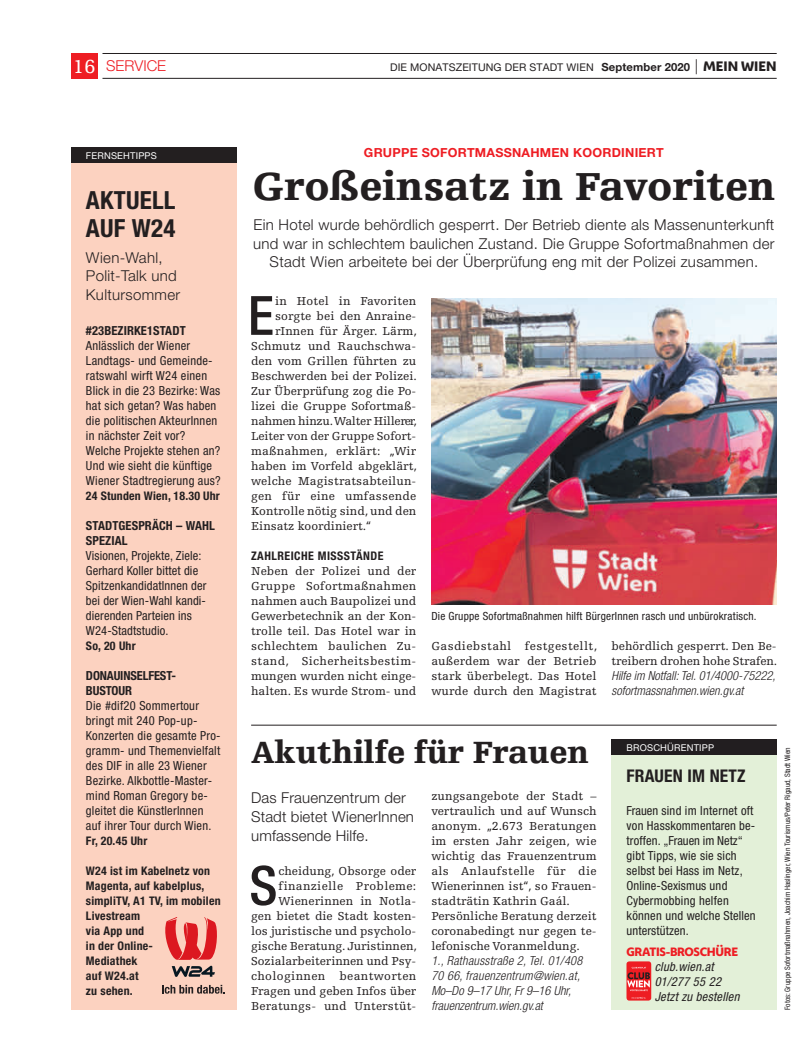
<style>
.page{position:relative;width:798px;height:1063px;background:#fff}
.page>*{position:absolute;margin:0;border:0;box-sizing:border-box;transform-origin:0 0}
.t1{font:500 condensed 54.25px "Helvetica Neue LT Pro";color:#231f20}
.t2{font:900 41.25px "Egyptienne FLT Std";color:#231f20}
.t3{font:900 32.5px "Egyptienne FLT Std";letter-spacing:-.005em;color:#231f20}
.t4{font:700 condensed 25px/27.5px "Helvetica Neue LT Pro";letter-spacing:.01em;color:#231f20}
.t5{font:700 condensed 17.5px "Helvetica Neue LT Pro";letter-spacing:.01em;color:#231f20}
.t6{font:300 15px/18.8px "Helvetica Neue LT Pro";letter-spacing:.02em;color:#231f20}
.t7{font:300 15px "Helvetica Neue LT Pro";color:#ee1d23}
.t8{font:condensed 12.5px/15px "Helvetica Neue LT Pro";letter-spacing:.02em;color:#231f20}
.t9{font:italic 300 condensed 12.5px/15px "Helvetica Neue LT Pro";letter-spacing:.02em;color:#231f20}
.t10{font:italic 300 condensed 12.5px/15px "Helvetica Neue LT Pro";color:#231f20}
.t11{font:700 condensed 12.5px/15px "Helvetica Neue LT Pro";letter-spacing:.01em;color:#231f20}
.t12{font:italic condensed 12.5px/15px "Helvetica Neue LT Pro";letter-spacing:.02em;color:#231f20}
.t13{font:700 12.5px "Helvetica Neue LT Pro";letter-spacing:.02em;color:#ee1d23}
.t14{font:700 condensed 12.5px/15px "Helvetica Neue LT Pro";letter-spacing:-.01em;color:#231f20}
.t15{font:12.25px/15px "Egyptienne FLT Std";color:#231f20;text-align:justify}
.t16{font:12.25px "Egyptienne FLT Std";letter-spacing:.02em;color:#231f20}
.t17{font:12.25px "Egyptienne FLT Std";letter-spacing:-.02em;color:#231f20}
.t18{font:700 condensed 11.88px/15px "Helvetica Neue LT Pro";letter-spacing:.02em;color:#231f20}
.t19{font:700 condensed 11.88px "Helvetica Neue LT Pro";letter-spacing:.04em;color:#231f20}
.t20{font:condensed 11.25px "Helvetica Neue LT Pro";letter-spacing:.02em;color:#231f20}
.t21{font:800 11.25px "Wiener Melange";letter-spacing:-.03em;color:#ee1d23}
.t22{font:10.62px "Helvetica Neue LT Pro";letter-spacing:.01em;color:#231f20}
.t23{font:9.38px "Helvetica Neue LT Pro";letter-spacing:.02em;color:#fff}
.t24{font:condensed 7.5px "Helvetica Neue LT Pro";color:#231f20}
.s1{font-family:"Egyptienne FLT Std";font-weight:400;font-size:20px;color:#fff}
.s2{font-weight:700;font-size:11.25px}
.s3{font-weight:300;font-size:15px}
.s4{font-family:"Wiener Melange";font-weight:800;font-size:12.75px}
</style>
<div class="page">
<div style="left:71px;top:53px;width:27px;height:26px;background:#ee1d23"></div>
<hr style="left:102px;top:53px;width:674px;height:1px;background:#231f20">
<hr style="left:102px;top:78px;width:674px;height:1px;background:#231f20">
<img style="left:431px;top:299px;width:345px;height:306px">
<hr style="left:251px;top:725px;width:525px;height:1px;background:#231f20">
<div style="left:71px;top:159px;width:165px;height:851px;background:#fcd2c0"></div>
<div style="left:71px;top:148px;width:165px;height:15px;background:#231f20"></div>
<svg style="left:172px;top:966px;width:43px;height:11px"></svg>
<svg style="left:165px;top:917px;width:52px;height:43px"></svg>
<svg style="left:162px;top:985px;width:63px;height:9px"></svg>
<div style="left:611px;top:755px;width:165px;height:255px;background:#e3f0d8"></div>
<div style="left:611px;top:740px;width:165px;height:15px;background:#221e20"></div>
<div style="left:626px;top:961px;width:25px;height:39px;background:#ee1d23;border-radius:3px"></div>
<svg style="left:631px;top:997px;width:14px;height:2px"></svg>
<svg style="left:627px;top:967px;width:22px;height:24px"></svg>
<p class="t7" style="left:73px;top:61px;width:94px"><span class="s1">16</span> SERVICE</p>
<p class="t22" style="left:390px;top:64px;width:388px">DIE MONATSZEITUNG DER STADT WIEN <span class="s2">September 2020</span> <span class="s3">|</span> <span class="s4">MEIN WIEN</span></p>
<p class="t23" style="left:86px;top:152px;width:72px">FERNSEHTIPPS</p>
<h3 class="t4" style="left:86px;top:189px;width:91px">AKTUELL<br>AUF W24</h3>
<p class="t6" style="left:86px;top:249px;width:96px">Wien-Wahl,<br>Polit-Talk und<br>Kultursommer</p>
<p class="t11" style="left:86px;top:324px;width:101px">#23BEZIRKE1STADT</p>
<p class="t8" style="left:86px;top:339px;width:136px">Anlässlich der Wiener<br>Landtags- und Gemeinde&shy;ratswahl wirft W24 einen<br>Blick in die 23 Bezirke: Was hat sich getan? Was haben die politischen AkteurInnen in nächster Zeit vor?<br>Welche Projekte stehen an?<br>Und wie sieht die künftige<br>Wiener Stadtregierung aus?</p>
<p class="t18" style="left:86px;top:489px;width:135px">24 Stunden Wien, 18.30 Uhr</p>
<p class="t11" style="left:86px;top:519px;width:131px">STADTGESPRÄCH – WAHL<br>SPEZIAL</p>
<p class="t8" style="left:86px;top:549px;width:122px">Visionen, Projekte, Ziele:<br>Gerhard Koller bittet die<br>SpitzenkandidatInnen der bei der Wien-Wahl kandi&shy;dierenden Parteien ins<br>W24-Stadtstudio.</p>
<p class="t18" style="left:86px;top:639px;width:51px">So, 20 Uhr</p>
<p class="t14" style="left:86px;top:669px;width:92px">DONAUINSELFEST-<br>BUSTOUR</p>
<p class="t8" style="left:86px;top:699px;width:136px">Die #dif20 Sommertour bringt mit 240 Pop-up-<br>Konzerten die gesamte Pro&shy;gramm- und Themenvielfalt des DIF in alle 23 Wiener<br>Bezirke. Alkbottle-Master&shy;mind Roman Gregory be&shy;gleitet die KünstlerInnen auf ihrer Tour durch Wien.</p>
<p class="t18" style="left:86px;top:834px;width:63px">Fr, 20.45 Uhr</p>
<p class="t18" style="left:86px;top:864px;width:136px">W24 ist im Kabelnetz von<br>Magenta, auf kabelplus, simpliTV, A1 TV, im mobilen<br>Livestream<br>via App und<br>in der Online-<br>Mediathek<br>auf W24.at<br>zu sehen.</p>
<p class="t13" style="left:364px;top:148px;width:301px">GRUPPE SOFORTMASSNAHMEN KOORDINIERT</p>
<h2 class="t2" style="left:252px;top:171px;width:525px">Großeinsatz in Favoriten</h2>
<p class="t6" style="left:253px;top:216px;width:523px;text-align:center">Ein Hotel wurde behördlich gesperrt. Der Betrieb diente als Massenunterkunft und war in schlechtem baulichen Zustand. Die Gruppe Sofortmaßnahmen der<br>Stadt Wien arbeitete bei der Überprüfung eng mit der Polizei zusammen.</p>
<h1 class="t1" style="left:248px;top:296px;width:28px">E</h1>
<p class="t16" style="left:275px;top:296px;width:143px">in Hotel in Favoriten</p>
<p class="t15" style="left:275px;top:309px;width:143px">sorgte bei den Anraine-</p>
<p class="t15" style="left:275px;top:324px;width:143px">rInnen für Ärger. Lärm,</p>
<p class="t15" style="left:251px;top:339px;width:167px">Schmutz und Rauchschwa-</p>
<p class="t15" style="left:251px;top:354px;width:167px">den vom Grillen führten zu</p>
<p class="t15" style="left:251px;top:369px;width:167px">Beschwerden bei der Polizei.</p>
<p class="t15" style="left:251px;top:384px;width:167px">Zur Überprüfung zog die Po-</p>
<p class="t15" style="left:251px;top:399px;width:167px">lizei die Gruppe Sofortmaß-</p>
<p class="t17" style="left:251px;top:416px;width:167px">nahmen hinzu. Walter Hillerer,</p>
<p class="t15" style="left:251px;top:429px;width:167px">Leiter von der Gruppe Sofort-</p>
<p class="t16" style="left:251px;top:446px;width:167px">maßnahmen, erklärt: „Wir</p>
<p class="t15" style="left:251px;top:459px;width:167px">haben im Vorfeld abgeklärt,</p>
<p class="t15" style="left:251px;top:474px;width:167px">welche Magistratsabteilun-</p>
<p class="t16" style="left:251px;top:491px;width:167px">gen für eine umfassende</p>
<p class="t15" style="left:251px;top:504px;width:167px">Kontrolle nötig sind, und den</p>
<p class="t15" style="left:251px;top:519px;width:121px">Einsatz koordiniert.“</p>
<p class="t19" style="left:251px;top:551px;width:134px">ZAHLREICHE MISSSTÄNDE</p>
<p class="t15" style="left:251px;top:564px;width:167px">Neben der Polizei und der Gruppe Sofortmaßnahmen nahmen auch Baupolizei und Gewerbetechnik an der Kon&shy;trolle teil. Das Hotel war in schlechtem baulichen Zu&shy;stand, Sicherheitsbestim&shy;mungen wurden nicht einge&shy;halten. Es wurde Strom- und</p>
<p class="t20" style="left:431px;top:612px;width:326px">Die Gruppe Sofortmaßnahmen hilft BürgerInnen rasch und unbürokratisch.</p>
<p class="t15" style="left:431px;top:639px;width:167px">Gasdiebstahl festgestellt, außerdem war der Betrieb stark überbelegt. Das Hotel wurde durch den Magistrat</p>
<p class="t15" style="left:611px;top:639px;width:167px">behördlich gesperrt. Den Be&shy;treibern drohen hohe Strafen.</p>
<p class="t10" style="left:611px;top:669px;width:165px">Hilfe im Notfall: Tel. 01/4000-75222, sofortmassnahmen.wien.gv.at</p>
<h3 class="t3" style="left:251px;top:740px;width:339px">Akuthilfe für Frauen</h3>
<p class="t6" style="left:251px;top:790px;width:164px">Das Frauenzentrum der<br>Stadt bietet WienerInnen umfassende Hilfe.</p>
<h1 class="t1" style="left:249px;top:866px;width:30px">S</h1>
<p class="t15" style="left:431px;top:789px;width:167px;text-align:left">zungsangebote der Stadt – vertraulich und auf Wunsch anonym. „2.673 Beratungen im ersten Jahr zeigen, wie wichtig das Frauenzentrum als Anlaufstelle für die<br>Wienerinnen ist“, so Frauen&shy;stadträtin Kathrin Gaál.<br>Persönliche Beratung derzeit coronabedingt nur gegen te&shy;lefonische Voranmeldung.</p>
<p class="t9" style="left:431px;top:954px;width:153px">1., Rathausstraße 2, Tel. 01/408<br>70 66, frauenzentrum@wien.at,<br>Mo–Do 9–17 Uhr, Fr 9–16 Uhr, frauenzentrum.wien.gv.at</p>
<p class="t15" style="left:251px;top:864px;width:167px;text-align:right">cheidung, Obsorge oder finanzielle Probleme:<br>Wienerinnen in Notla-<br>gen bietet die Stadt kosten&shy;los juristische und psycholo&shy;gische Beratung. Juristinnen,<br>Sozialarbeiterinnen und Psy&shy;chologinnen beantworten<br>Fragen und geben Infos über<br>Beratungs- und Unterstüt-</p>
<p class="t23" style="left:626px;top:744px;width:89px">BROSCHÜRENTIPP</p>
<h3 class="t5" style="left:626px;top:769px;width:120px">FRAUEN IM NETZ</h3>
<p class="t8" style="left:626px;top:804px;width:131px">Frauen sind im Internet oft von Hasskommentaren be&shy;troffen. „Frauen im Netz“ gibt Tipps, wie sie sich selbst bei Hass im Netz,<br>Online-Sexismus und<br>Cybermobbing helfen können und welche Stellen unterstützen.</p>
<p class="t21" style="left:626px;top:943px;width:113px">GRATIS-BROSCHÜRE</p>
<p class="t12" style="left:654px;top:960px;width:86px">club.wien.at<br>01/277 55 22<br>Jetzt zu bestellen</p>
<p class="t24" style="left:784px;top:1010px;width:264px;rotate:-90deg">Fotos: Gruppe Sofortmaßnahmen, Joachim Haslinger, Wien Tourismus/Peter Rigaud, Stadt Wien</p>
</div>
